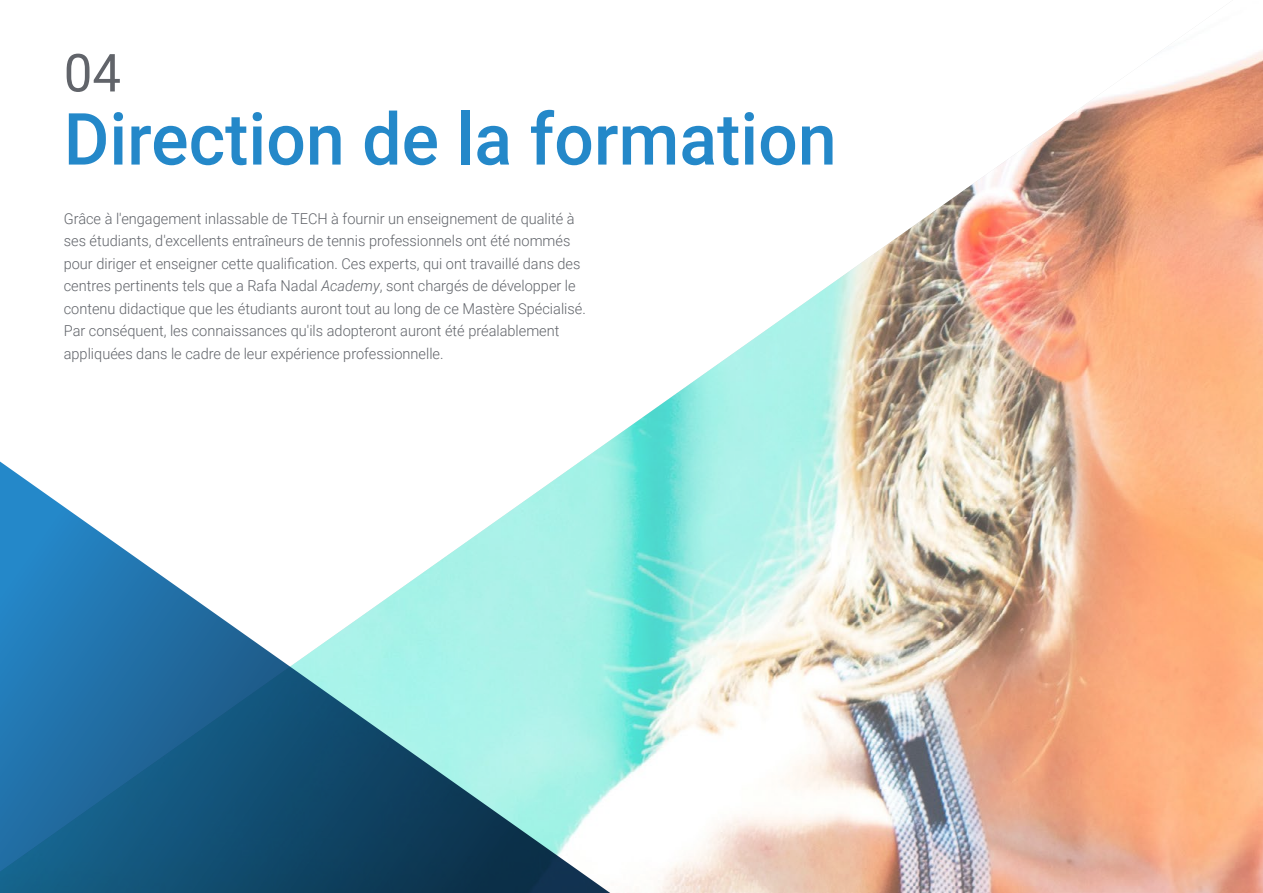
<style>
.page{position:relative;width:1263px;height:893px;background:#fff}
.page>*{position:absolute;margin:0;border:0;box-sizing:border-box;transform-origin:0 0}
.t1{font:500 72px "Roboto";color:#2488c9}
.t2{font:52.5px "Roboto";color:#61646a}
.t3{font:300 15px/22.5px "Roboto";color:#61646a}
.s1{font-style:italic}
</style>
<div class="page">
<img style="left:602px;top:48px;width:661px;height:845px">
<svg style="left:0;top:446px;width:640px;height:447px"></svg>
<h2 class="t2" style="left:64px;top:36px;width:59px">04</h2>
<h1 class="t1" style="left:64px;top:89px;width:774px">Direction de la formation</h1>
<p class="t3" style="left:64px;top:207px;width:524px">Grâce à l'engagement inlassable de TECH à fournir un enseignement de qualité à ses étudiants, d'excellents entraîneurs de tennis professionnels ont été nommés pour diriger et enseigner cette qualification. Ces experts, qui ont travaillé dans des centres pertinents tels que a Rafa Nadal <span class="s1">Academy</span>, sont chargés de développer le contenu didactique que les étudiants auront tout au long de ce Mastère Spécialisé.<br>Par conséquent, les connaissances qu'ils adopteront auront été préalablement appliquées dans le cadre de leur expérience professionnelle.</p>
</div>
